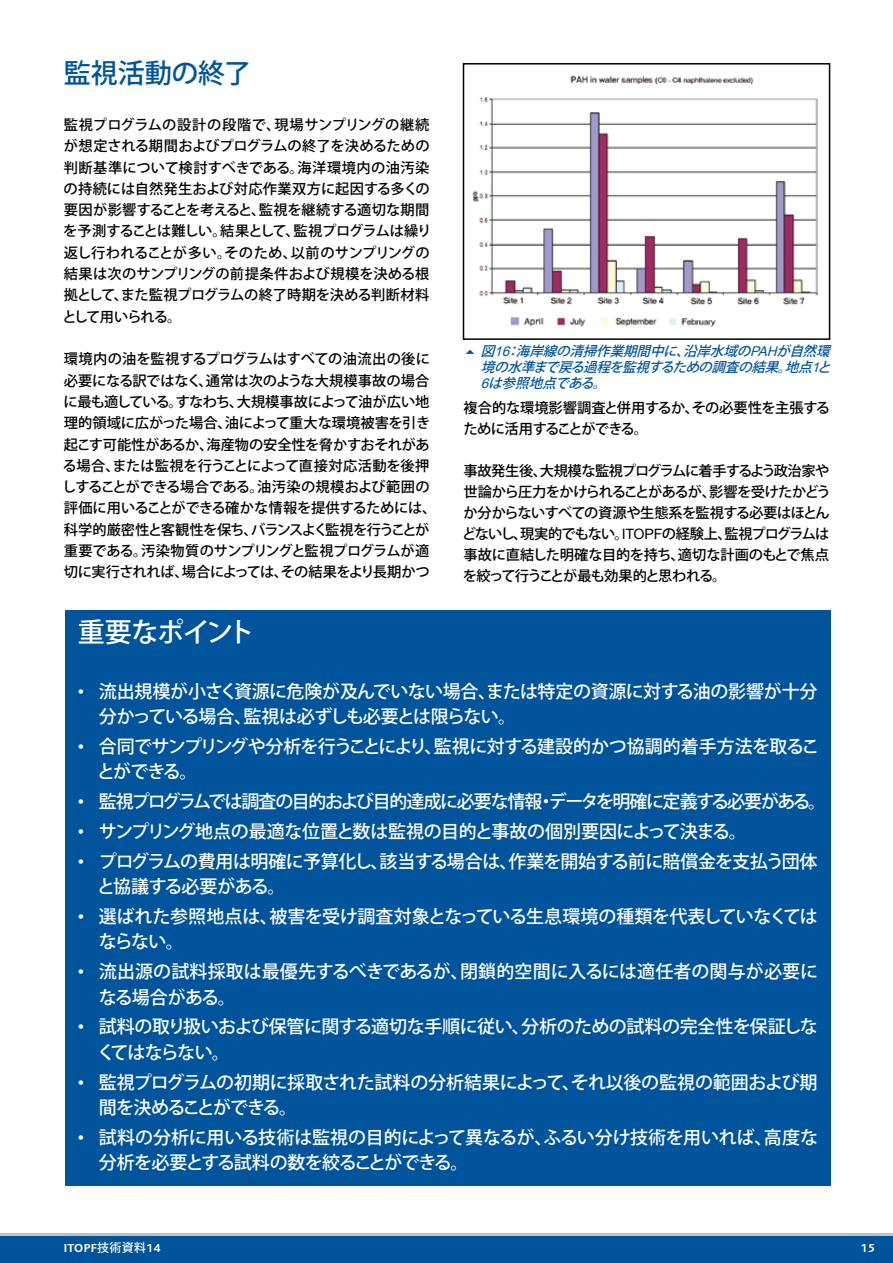
<style>
.page{position:relative;width:893px;height:1263px;background:#fff}
.page>*{position:absolute;margin:0;border:0;box-sizing:border-box;transform-origin:0 0}
.t1{font:500 27px "Koz Go Pro";letter-spacing:-.045em;color:#fff}
.t2{font:500 27px "Koz Go Pro";letter-spacing:-.005em;color:#00549c}
.t3{font:500 18px/25.5px "Koz Go Pro";letter-spacing:-.03em;color:#fff}
.t4{font:500 18px/25.5px "Koz Go Pro";color:#fff}
.t5{font:500 18px "Koz Go Pro";letter-spacing:-.075em;color:#fff}
.t6{font:500 14.25px/21.3px "Koz Go Pro";letter-spacing:-.02em;color:#000}
.t7{font:italic 500 13.5px/15.8px "Koz Go Pro";color:#00549c;text-align:justify}
.t8{font:600 12px "Foundry Sans";letter-spacing:.025em;color:#fff}
.s1{font-family:"Arial";font-weight:400}
.s2{font-family:"Koz Go Pro";font-weight:500}
</style>
<div class="page">
<div style="left:65px;top:610px;width:765px;height:576px;background:#00549c"></div>
<svg style="left:0;top:1233px;width:893px;height:30px;background:#135e9f"></svg>
<img style="left:472px;top:75px;width:345px;height:252px">
<div style="left:463px;top:63px;width:367px;height:277px;border:2px solid #000"></div>
<h1 class="t2" style="left:64px;top:56px;width:189px">監視活動の終了</h1>
<p class="t6" style="left:62px;top:115px;width:370px">監視プログラムの設計の段階で、現場サンプリングの継続が想定される期間およびプログラムの終了を決めるための判断基準について検討すべきである。海洋環境内の油汚染の持続には自然発生および対応作業双方に起因する多くの要因が影響することを考えると、監視を継続する適切な期間を予測することは難しい。結果として、監視プログラムは繰り返し行われることが多い。そのため、以前のサンプリングの結果は次のサンプリングの前提条件および規模を決める根拠として、また監視プログラムの終了時期を決める判断材料として用いられる。</p>
<p class="t6" style="left:62px;top:349px;width:376px">環境内の油を監視するプログラムはすべての油流出の後に必要になる訳ではなく、通常は次のような大規模事故の場合に最も適している。すなわち、大規模事故によって油が広い地理的領域に広がった場合、油によって重大な環境被害を引き起こす可能性があるか、海産物の安全性を脅かすおそれがある場合、または監視を行うことによって直接対応活動を後押しすることができる場合である。油汚染の規模および範囲の評価に用いることができる確かな情報を提供するためには、科学的厳密性と客観性を保ち、バランスよく監視を行うことが重要である。汚染物質のサンプリングと監視プログラムが適切に実行されれば、場合によっては、その結果をより長期かつ</p>
<p class="t7" style="left:481px;top:344px;width:357px">図<span class="s1">16</span>：海岸線の清掃作業期間中に、沿岸水域の<span class="s1">PAH</span>が自然環境の水準まで戻る過程を監視するための調査の結果。地点<span class="s1">1</span>と<span class="s1">6</span>は参照地点である。</p>
<p class="t6" style="left:463px;top:398px;width:368px">複合的な環境影響調査と併用するか、その必要性を主張するために活用することができる。</p>
<p class="t6" style="left:462px;top:461px;width:370px;text-align:justify">事故発生後、大規模な監視プログラムに着手するよう政治家や世論から圧力をかけられることがあるが、影響を受けたかどうか分からないすべての資源や生態系を監視する必要はほとんどないし、現実的でもない。<span class="s1">ITOPF</span>の経験上、監視プログラムは事故に直結した明確な目的を持ち、適切な計画のもとで焦点を絞って行うことが最も効果的と思われる。</p>
<h1 class="t1" style="left:78px;top:615px;width:179px">重要なポイント</h1>
<p class="t3" style="left:99px;top:679px;width:720px;text-indent:-21px"><span class="s1">•</span> 流出規模が小さく資源に危険が及んでいない場合、または特定の資源に対する油の影響が十分分かっている場合、監視は必ずしも必要とは限らない。</p>
<p class="t3" style="left:97px;top:734px;width:724px;text-indent:-19px"><span class="s1">•</span> 合同でサンプリングや分析を行うことにより、監視に対する建設的かつ協調的着手方法を取ることができる。</p>
<p class="t5" style="left:78px;top:790px;width:750px"><span class="s1">•</span> 監視プログラムでは調査の目的および目的達成に必要な情報・データを明確に定義する必要がある。</p>
<p class="t3" style="left:78px;top:819px;width:671px"><span class="s1">•</span> サンプリング地点の最適な位置と数は監視の目的と事故の個別要因によって決まる。</p>
<p class="t3" style="left:97px;top:849px;width:722px;text-indent:-19px"><span class="s1">•</span> プログラムの費用は明確に予算化し、該当する場合は、作業を開始する前に賠償金を支払う団体と協議する必要がある。</p>
<p class="t3" style="left:99px;top:904px;width:721px;text-indent:-21px"><span class="s1">•</span> 選ばれた参照地点は、被害を受け調査対象となっている生息環境の種類を代表していなくてはならない。</p>
<p class="t4" style="left:99px;top:960px;width:721px;text-indent:-21px"><span class="s1">•</span> 流出源の試料採取は最優先するべきであるが、閉鎖的空間に入るには適任者の関与が必要になる場合がある。</p>
<p class="t3" style="left:97px;top:1015px;width:722px;text-indent:-19px"><span class="s1">•</span> 試料の取り扱いおよび保管に関する適切な手順に従い、分析のための試料の完全性を保証しなくてはならない。</p>
<p class="t3" style="left:99px;top:1070px;width:720px;text-indent:-21px"><span class="s1">•</span> 監視プログラムの初期に採取された試料の分析結果によって、それ以後の監視の範囲および期間を決めることができる。</p>
<p class="t3" style="left:99px;top:1125px;width:721px;text-indent:-21px"><span class="s1">•</span> 試料の分析に用いる技術は監視の目的によって異なるが、ふるい分け技術を用いれば、高度な分析を必要とする試料の数を絞ることができる。</p>
<p class="t8" style="left:64px;top:1241px;width:98px">ITOPF<span class="s2">技術資料</span>14</p>
<p class="t8" style="left:861px;top:1241px;width:16px">15</p>
</div>
